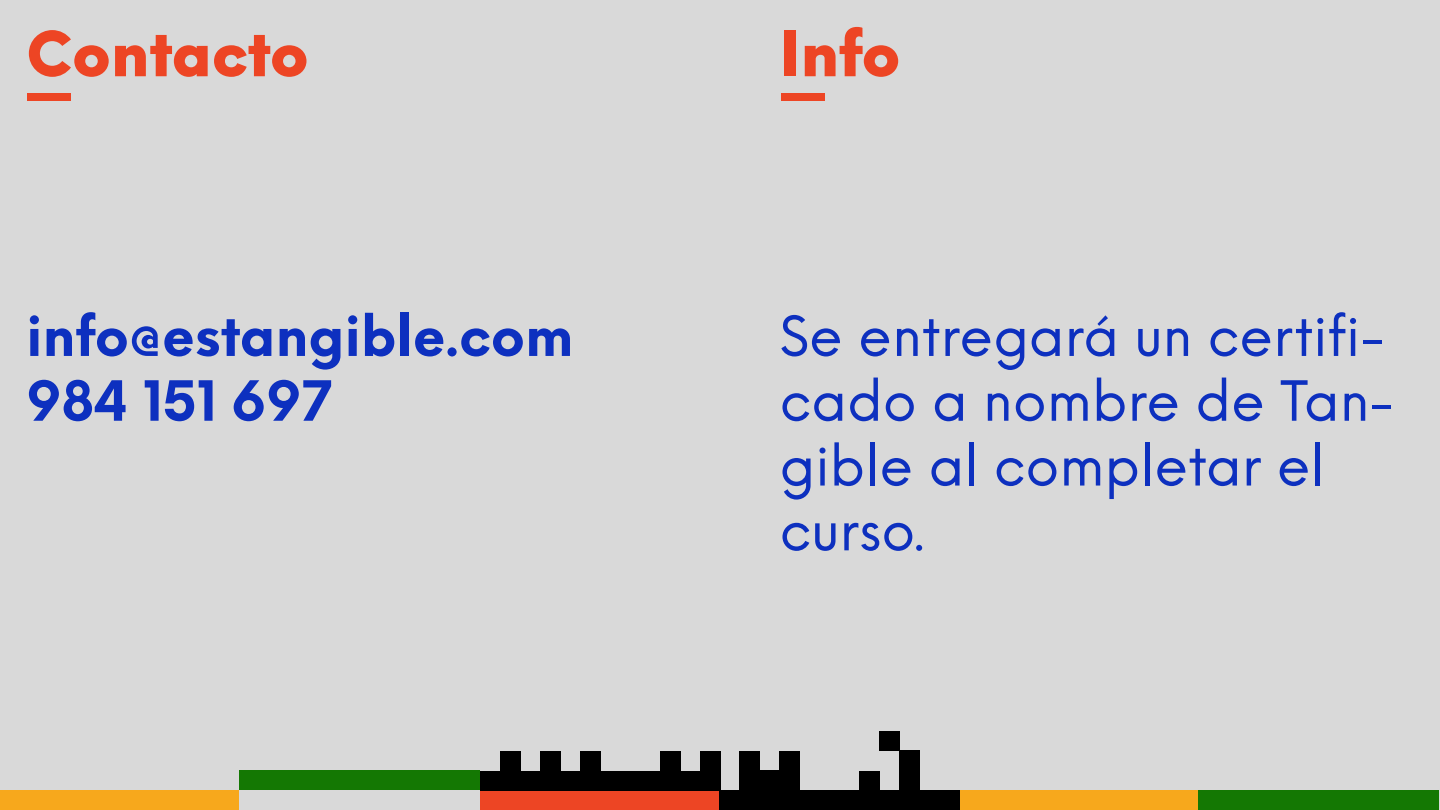
<style>
.page{position:relative;width:1440px;height:810px;background:#d9d9d9}
.page>*{position:absolute;margin:0;border:0;box-sizing:border-box;transform-origin:0 0}
.t1{font:900 60.75px "Neue Einstellung";color:#ed4524}
.t2{font:54px/64.8px "Neue Einstellung";color:#0d30bf}
.t3{font:700 54px/64.8px "Neue Einstellung";color:#0d30bf}
</style>
<div class="page">
<div style="left:959px;top:790px;width:239px;height:20px;background:#f7a81c"></div>
<div style="left:0;top:790px;width:239px;height:20px;background:#f7a81c"></div>
<div style="left:719px;top:790px;width:240px;height:20px;background:#000"></div>
<div style="left:480px;top:790px;width:239px;height:20px;background:#ed4524"></div>
<div style="left:739px;top:771px;width:21px;height:19px;background:#000"></div>
<div style="left:780px;top:771px;width:20px;height:19px;background:#000"></div>
<div style="left:860px;top:771px;width:20px;height:19px;background:#000"></div>
<div style="left:740px;top:770px;width:40px;height:20px;background:#000"></div>
<div style="left:880px;top:731px;width:20px;height:20px;background:#000"></div>
<div style="left:740px;top:751px;width:20px;height:20px;background:#000"></div>
<div style="left:780px;top:751px;width:20px;height:20px;background:#000"></div>
<div style="left:900px;top:751px;width:20px;height:47px;background:#000"></div>
<div style="left:480px;top:771px;width:240px;height:19px;background:#000"></div>
<div style="left:500px;top:751px;width:20px;height:20px;background:#000"></div>
<div style="left:540px;top:751px;width:20px;height:20px;background:#000"></div>
<div style="left:580px;top:751px;width:20px;height:20px;background:#000"></div>
<div style="left:660px;top:751px;width:21px;height:20px;background:#000"></div>
<div style="left:701px;top:751px;width:20px;height:20px;background:#000"></div>
<div style="left:1198px;top:790px;width:241px;height:20px;background:#147803"></div>
<div style="left:239px;top:771px;width:241px;height:19px;background:#147803"></div>
<div style="left:27px;top:93px;width:44px;height:7px;background:#ed4524"></div>
<div style="left:781px;top:93px;width:44px;height:7px;background:#ed4524"></div>
<p class="t1" style="left:26px;top:11px;width:284px">Contacto</p>
<p class="t3" style="left:26px;top:304px;width:549px">info@estangible.com<br>984 151 697</p>
<p class="t1" style="left:780px;top:11px;width:122px">Info</p>
<p class="t2" style="left:780px;top:304px;width:615px">Se entregará un certifi&shy;cado a nombre de Tan&shy;gible al completar el curso.</p>
</div>
